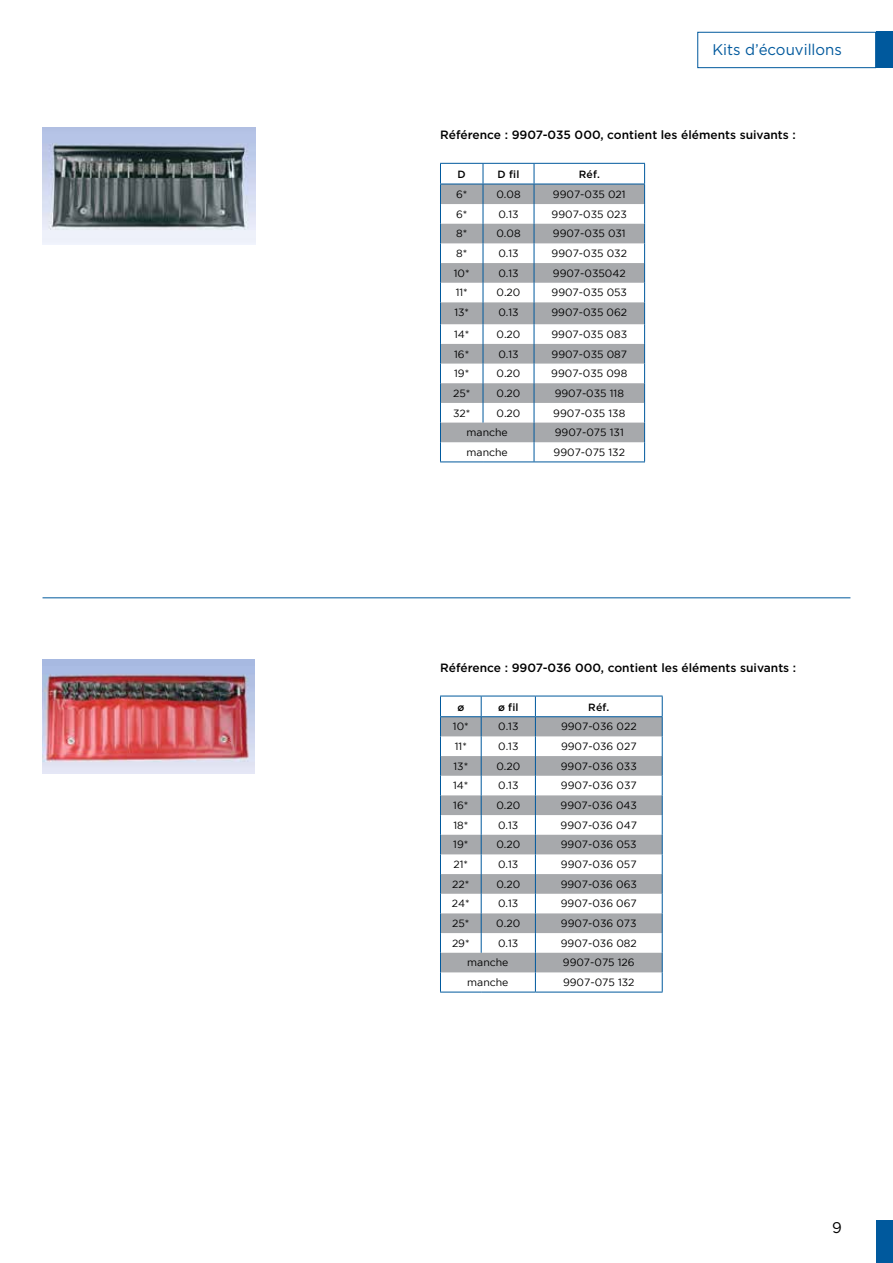
<style>
.page{position:relative;width:893px;height:1263px;background:#fff}
.page>*{position:absolute;margin:0;border:0;box-sizing:border-box;transform-origin:0 0}
.t1{font:15.45px "Gotham";color:#00599d}
.t2{font:15.45px "Gotham";color:#000}
.t3{font:500 12px "Gotham";color:#000}
.t4{font:10.5px "Gotham";color:#000}
.t5{font:500 10.5px "Gotham";letter-spacing:.02em;color:#000}
</style>
<div class="page">
<div style="left:876px;top:32px;width:17px;height:36px;background:#00599d"></div>
<div style="left:876px;top:1220px;width:17px;height:43px;background:#00599d"></div>
<div style="left:697px;top:32px;width:179px;height:36px;background:#fff;border:1px solid #00599d"></div>
<svg style="left:441px;top:717px;width:221px;height:255px;fill:#a7a9ac"></svg>
<hr style="left:440px;top:696px;width:41px;height:1px;background:#00599d">
<hr style="left:481px;top:696px;width:54px;height:1px;background:#00599d">
<hr style="left:535px;top:696px;width:128px;height:1px;background:#00599d">
<hr style="left:440px;top:716px;width:41px;height:1px;background:#00599d">
<hr style="left:481px;top:716px;width:54px;height:1px;background:#00599d">
<hr style="left:535px;top:716px;width:128px;height:1px;background:#00599d">
<svg style="left:481px;top:696px;width:1px;height:257px"></svg>
<svg style="left:440px;top:696px;width:1px;height:296px"></svg>
<svg style="left:535px;top:696px;width:1px;height:296px"></svg>
<svg style="left:662px;top:696px;width:1px;height:296px"></svg>
<hr style="left:440px;top:992px;width:41px;height:1px;background:#00599d">
<hr style="left:481px;top:992px;width:54px;height:1px;background:#00599d">
<hr style="left:535px;top:992px;width:128px;height:1px;background:#00599d">
<svg style="left:441px;top:185px;width:203px;height:257px;fill:#a7a9ac"></svg>
<hr style="left:440px;top:461px;width:43px;height:1px;background:#00599d">
<hr style="left:483px;top:461px;width:51px;height:1px;background:#00599d">
<hr style="left:534px;top:461px;width:111px;height:1px;background:#00599d">
<hr style="left:440px;top:163px;width:43px;height:1px;background:#00599d">
<svg style="left:440px;top:164px;width:1px;height:297px"></svg>
<hr style="left:483px;top:163px;width:51px;height:1px;background:#00599d">
<svg style="left:483px;top:164px;width:1px;height:259px"></svg>
<hr style="left:534px;top:163px;width:111px;height:1px;background:#00599d">
<svg style="left:534px;top:164px;width:1px;height:297px"></svg>
<svg style="left:644px;top:164px;width:1px;height:297px"></svg>
<hr style="left:440px;top:184px;width:43px;height:1px;background:#00599d">
<hr style="left:483px;top:184px;width:51px;height:1px;background:#00599d">
<hr style="left:534px;top:184px;width:111px;height:1px;background:#00599d">
<img style="left:43px;top:659px;width:211px;height:114px">
<img style="left:43px;top:128px;width:212px;height:116px">
<hr style="left:43px;top:597px;width:807px;height:1px;background:#00599d">
<h1 class="t1" style="left:712px;top:41px;width:131px">Kits d’écouvillons</h1>
<p class="t3" style="left:440px;top:128px;width:357px">Référence : 9907-035 000, contient les éléments suivants :</p>
<p class="t5" style="left:458px;top:168px;width:10px">D</p>
<p class="t5" style="left:498px;top:168px;width:23px">D fil</p>
<p class="t5" style="left:579px;top:168px;width:23px">Réf.</p>
<p class="t4" style="left:456px;top:189px;width:13px">6*</p>
<p class="t4" style="left:496px;top:189px;width:26px">0.08</p>
<p class="t4" style="left:553px;top:189px;width:74px">9907-035 021</p>
<p class="t4" style="left:456px;top:208px;width:13px">6*</p>
<p class="t4" style="left:498px;top:208px;width:22px">0.13</p>
<p class="t4" style="left:552px;top:208px;width:77px">9907-035 023</p>
<p class="t4" style="left:456px;top:228px;width:13px">8*</p>
<p class="t4" style="left:496px;top:228px;width:26px">0.08</p>
<p class="t4" style="left:553px;top:228px;width:74px">9907-035 031</p>
<p class="t4" style="left:456px;top:248px;width:13px">8*</p>
<p class="t4" style="left:498px;top:248px;width:22px">0.13</p>
<p class="t4" style="left:552px;top:248px;width:77px">9907-035 032</p>
<p class="t4" style="left:454px;top:267px;width:17px">10*</p>
<p class="t4" style="left:498px;top:267px;width:22px">0.13</p>
<p class="t4" style="left:553px;top:267px;width:74px">9907-035042</p>
<p class="t4" style="left:456px;top:287px;width:14px">11*</p>
<p class="t4" style="left:497px;top:287px;width:25px">0.20</p>
<p class="t4" style="left:551px;top:287px;width:77px">9907-035 053</p>
<p class="t4" style="left:454px;top:307px;width:16px">13*</p>
<p class="t4" style="left:498px;top:307px;width:22px">0.13</p>
<p class="t4" style="left:551px;top:307px;width:77px">9907-035 062</p>
<p class="t4" style="left:454px;top:328px;width:17px">14*</p>
<p class="t4" style="left:497px;top:328px;width:25px">0.20</p>
<p class="t4" style="left:551px;top:328px;width:77px">9907-035 083</p>
<p class="t4" style="left:454px;top:348px;width:17px">16*</p>
<p class="t4" style="left:498px;top:348px;width:22px">0.13</p>
<p class="t4" style="left:551px;top:348px;width:77px">9907-035 087</p>
<p class="t4" style="left:454px;top:368px;width:17px">19*</p>
<p class="t4" style="left:497px;top:368px;width:25px">0.20</p>
<p class="t4" style="left:551px;top:368px;width:78px">9907-035 098</p>
<p class="t4" style="left:453px;top:387px;width:19px">25*</p>
<p class="t4" style="left:497px;top:387px;width:25px">0.20</p>
<p class="t4" style="left:555px;top:387px;width:71px">9907-035 118</p>
<p class="t4" style="left:453px;top:407px;width:19px">32*</p>
<p class="t4" style="left:497px;top:407px;width:25px">0.20</p>
<p class="t4" style="left:553px;top:407px;width:73px">9907-035 138</p>
<p class="t4" style="left:467px;top:427px;width:43px">manche</p>
<p class="t4" style="left:555px;top:427px;width:70px">9907-075 131</p>
<p class="t4" style="left:467px;top:446px;width:43px">manche</p>
<p class="t4" style="left:554px;top:446px;width:73px">9907-075 132</p>
<p class="t3" style="left:440px;top:661px;width:358px">Référence : 9907-036 000, contient les éléments suivants :</p>
<p class="t5" style="left:457px;top:701px;width:8px">ø</p>
<p class="t5" style="left:498px;top:701px;width:22px">ø fil</p>
<p class="t5" style="left:588px;top:701px;width:23px">Réf.</p>
<p class="t4" style="left:453px;top:721px;width:17px">10*</p>
<p class="t4" style="left:498px;top:721px;width:22px">0.13</p>
<p class="t4" style="left:561px;top:721px;width:77px">9907-036 022</p>
<p class="t4" style="left:455px;top:740px;width:14px">11*</p>
<p class="t4" style="left:498px;top:740px;width:22px">0.13</p>
<p class="t4" style="left:561px;top:740px;width:77px">9907-036 027</p>
<p class="t4" style="left:453px;top:760px;width:16px">13*</p>
<p class="t4" style="left:496px;top:760px;width:25px">0.20</p>
<p class="t4" style="left:561px;top:760px;width:77px">9907-036 033</p>
<p class="t4" style="left:453px;top:780px;width:17px">14*</p>
<p class="t4" style="left:498px;top:780px;width:22px">0.13</p>
<p class="t4" style="left:561px;top:780px;width:77px">9907-036 037</p>
<p class="t4" style="left:453px;top:799px;width:17px">16*</p>
<p class="t4" style="left:496px;top:799px;width:25px">0.20</p>
<p class="t4" style="left:561px;top:799px;width:78px">9907-036 043</p>
<p class="t4" style="left:453px;top:819px;width:16px">18*</p>
<p class="t4" style="left:498px;top:819px;width:22px">0.13</p>
<p class="t4" style="left:561px;top:819px;width:78px">9907-036 047</p>
<p class="t4" style="left:453px;top:839px;width:17px">19*</p>
<p class="t4" style="left:496px;top:839px;width:25px">0.20</p>
<p class="t4" style="left:561px;top:839px;width:77px">9907-036 053</p>
<p class="t4" style="left:453px;top:858px;width:16px">21*</p>
<p class="t4" style="left:498px;top:858px;width:22px">0.13</p>
<p class="t4" style="left:561px;top:858px;width:77px">9907-036 057</p>
<p class="t4" style="left:452px;top:878px;width:19px">22*</p>
<p class="t4" style="left:496px;top:878px;width:25px">0.20</p>
<p class="t4" style="left:561px;top:878px;width:78px">9907-036 063</p>
<p class="t4" style="left:452px;top:898px;width:19px">24*</p>
<p class="t4" style="left:498px;top:898px;width:22px">0.13</p>
<p class="t4" style="left:561px;top:898px;width:78px">9907-036 067</p>
<p class="t4" style="left:452px;top:917px;width:19px">25*</p>
<p class="t4" style="left:496px;top:917px;width:25px">0.20</p>
<p class="t4" style="left:561px;top:917px;width:77px">9907-036 073</p>
<p class="t4" style="left:452px;top:937px;width:19px">29*</p>
<p class="t4" style="left:498px;top:937px;width:22px">0.13</p>
<p class="t4" style="left:561px;top:937px;width:77px">9907-036 082</p>
<p class="t4" style="left:467px;top:957px;width:43px">manche</p>
<p class="t4" style="left:563px;top:957px;width:73px">9907-075 126</p>
<p class="t4" style="left:467px;top:976px;width:43px">manche</p>
<p class="t4" style="left:563px;top:976px;width:73px">9907-075 132</p>
<h1 class="t2" style="left:832px;top:1219px;width:11px">9</h1>
</div>
